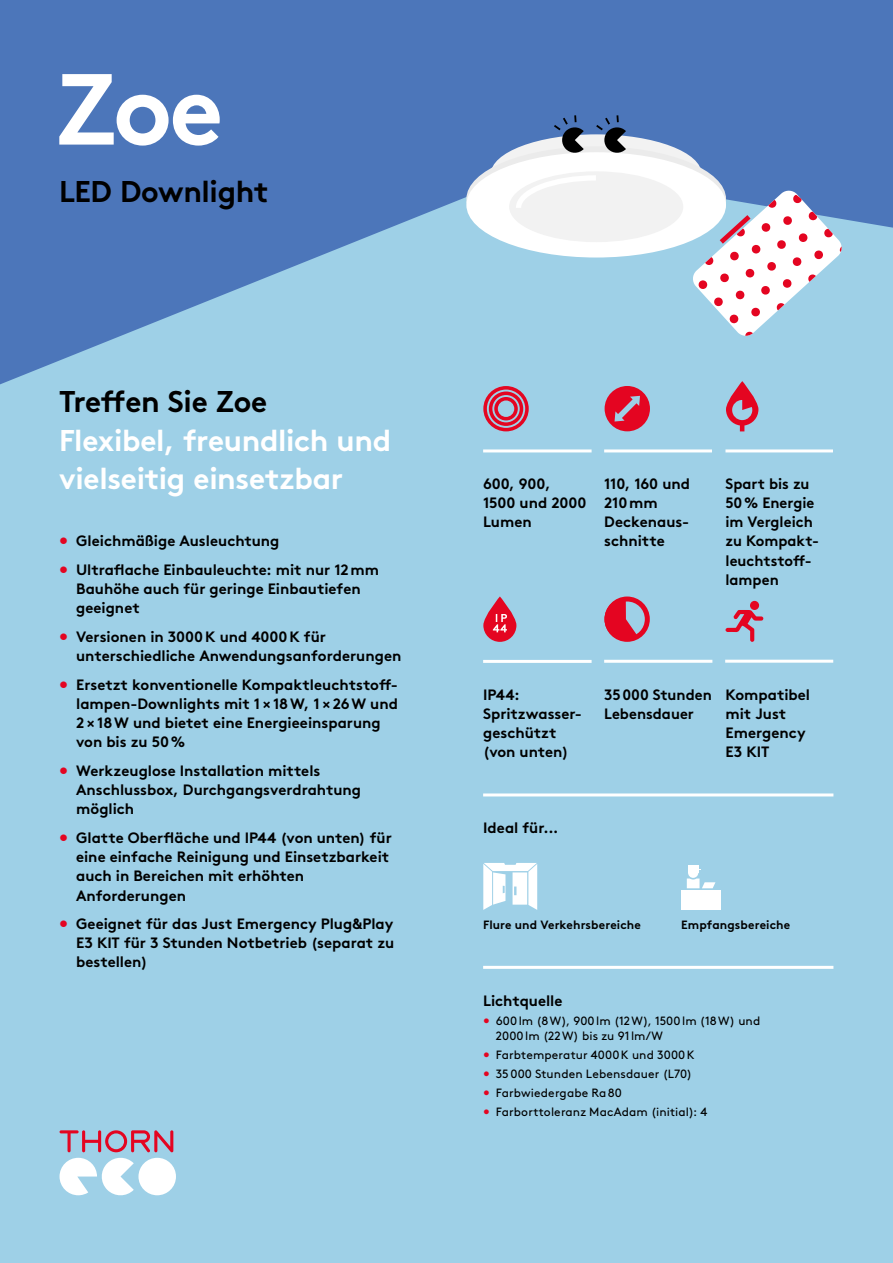
<style>
.page{position:relative;width:893px;height:1263px;background:#9ed0e7}
.page>*{position:absolute;margin:0;border:0;box-sizing:border-box;transform-origin:0 0}
.t1{font:700 100.65px "Brown";color:#fff}
.t2{font:700 30px/38.2px "Brown";letter-spacing:-.01em;color:#fff}
.t3{font:700 30px "Brown";letter-spacing:-.01em;color:#000}
.t4{font:700 15px/19.2px "Brown";color:#000}
.t5{font:12px/14.9px "Brown";letter-spacing:.01em;color:#000}
.t6{font:700 12px "Brown";letter-spacing:.01em;color:#000}
.s1{color:#e40521}
</style>
<div class="page">
<svg style="left:0;top:0;width:893px;height:384px;fill:#4c76ba"></svg>
<svg style="left:692px;top:189px;width:151px;height:148px"></svg>
<div style="left:491px;top:134px;width:211px;height:80px;background:#f2f2f2;border-radius:50%"></div>
<div style="left:466px;top:146px;width:260px;height:106px;background:#ebebeb;border-radius:50%"></div>
<div style="left:466px;top:152px;width:260px;height:105px;background:#fff;border-radius:50%"></div>
<div style="left:509px;top:171px;width:174px;height:71px;background:#f2f2f2;border-radius:50%"></div>
<svg style="left:516px;top:176px;width:80px;height:32px"></svg>
<svg style="left:554px;top:115px;width:30px;height:39px"></svg>
<svg style="left:596px;top:115px;width:30px;height:39px"></svg>
<svg style="left:606px;top:602px;width:32px;height:39px"></svg>
<div style="left:604px;top:596px;width:46px;height:46px;border:5px solid #e40521;border-radius:50%"></div>
<hr style="left:604px;top:660px;width:108px;height:3px;background:#fff">
<hr style="left:483px;top:966px;width:350px;height:3px;background:#fff">
<hr style="left:483px;top:449px;width:109px;height:3px;background:#fff">
<hr style="left:483px;top:793px;width:350px;height:3px;background:#fff">
<hr style="left:725px;top:449px;width:108px;height:3px;background:#fff">
<hr style="left:483px;top:660px;width:109px;height:3px;background:#fff">
<svg style="left:483px;top:596px;width:33px;height:46px"></svg>
<svg style="left:493px;top:614px;width:14px;height:18px"></svg>
<svg style="left:483px;top:386px;width:46px;height:45px"></svg>
<svg style="left:726px;top:381px;width:32px;height:50px"></svg>
<div style="left:681px;top:890px;width:40px;height:20px;background:#fff"></div>
<div style="left:688px;top:865px;width:11px;height:5px;background:#fff"></div>
<svg style="left:687px;top:869px;width:28px;height:19px"></svg>
<svg style="left:483px;top:863px;width:54px;height:47px"></svg>
<hr style="left:604px;top:449px;width:108px;height:3px;background:#fff">
<svg style="left:605px;top:386px;width:45px;height:45px"></svg>
<svg style="left:725px;top:610px;width:38px;height:32px"></svg>
<div style="left:750px;top:601px;width:9px;height:9px;background:#e40521;border-radius:50%"></div>
<hr style="left:725px;top:660px;width:108px;height:3px;background:#fff">
<div style="left:138px;top:1158px;width:38px;height:37px;background:#fff;border-radius:50%"></div>
<svg style="left:60px;top:1130px;width:113px;height:65px"></svg>
<h1 class="t1" style="left:55px;top:28px;width:169px">Zoe</h1>
<h2 class="t3" style="left:59px;top:167px;width:211px">LED Downlight</h2>
<h2 class="t3" style="left:59px;top:378px;width:210px">Treffen Sie Zoe</h2>
<h2 class="t2" style="left:59px;top:418px;width:334px">Flexibel, freundlich und vielseitig einsetzbar</h2>
<p class="t4" style="left:59px;top:530px;width:222px"><span class="s1">•</span> Gleichmäßige Ausleuchtung</p>
<p class="t4" style="left:76px;top:559px;width:304px;text-indent:-17px"><span class="s1">•</span> Ultraflache Einbauleuchte: mit nur 12mm<br>Bauhöhe auch für geringe Einbautiefen geeignet</p>
<p class="t4" style="left:76px;top:626px;width:327px;text-indent:-17px"><span class="s1">•</span> Versionen in 3000K und 4000K für unterschiedliche Anwendungsanforderungen</p>
<p class="t4" style="left:76px;top:673px;width:323px;text-indent:-17px"><span class="s1">•</span> Ersetzt konventionelle Kompaktleuchtstoff&shy;lampen-Downlights mit 1 × 18W, 1 × 26W und 2 × 18W und bietet eine Energieeinsparung von bis zu 50%</p>
<p class="t4" style="left:76px;top:760px;width:286px;text-indent:-17px"><span class="s1">•</span> Werkzeuglose Installation mittels<br>Anschlussbox, Durchgangsverdrahtung möglich</p>
<p class="t4" style="left:76px;top:827px;width:317px;text-indent:-17px"><span class="s1">•</span> Glatte Oberfläche und IP44 (von unten) für eine einfache Reinigung und Einsetzbarkeit auch in Bereichen mit erhöhten Anforderungen</p>
<p class="t4" style="left:76px;top:913px;width:320px;text-align:justify;text-indent:-17px"><span class="s1">•</span> Geeignet für das Just Emergency Plug&amp;Play E3 KIT für 3 Stunden Notbetrieb (separat zu bestellen)</p>
<p class="t4" style="left:483px;top:473px;width:105px">600, 900,<br>1500 und 2000<br>Lumen</p>
<p class="t4" style="left:604px;top:473px;width:87px">110, 160 und<br>210mm<br>Deckenaus&shy;schnitte</p>
<p class="t4" style="left:725px;top:473px;width:93px">Spart bis zu<br>50% Energie im Vergleich zu Kompakt&shy;leuchtstoff&shy;lampen</p>
<p class="t4" style="left:483px;top:683px;width:100px">IP44:<br>Spritzwasser&shy;geschützt (von unten)</p>
<p class="t4" style="left:604px;top:683px;width:109px">35000 Stunden<br>Lebensdauer</p>
<p class="t4" style="left:725px;top:683px;width:86px">Kompatibel mit Just<br>Emergency<br>E3 KIT</p>
<p class="t4" style="left:483px;top:817px;width:77px">Ideal für...</p>
<p class="t6" style="left:483px;top:915px;width:159px">Flure und Verkehrsbereiche</p>
<p class="t6" style="left:681px;top:915px;width:111px">Empfangsbereiche</p>
<p class="t4" style="left:483px;top:989px;width:81px">Lichtquelle</p>
<p class="t5" style="left:496px;top:1012px;width:266px;text-indent:-13px"><span class="s1">•</span> 600lm (8W), 900lm (12W), 1500lm (18W) und<br>2000lm (22W) bis zu 91 lm/W</p>
<p class="t5" style="left:483px;top:1046px;width:213px"><span class="s1">•</span> Farbtemperatur 4000K und 3000K</p>
<p class="t5" style="left:483px;top:1065px;width:211px"><span class="s1">•</span> 35000 Stunden Lebensdauer (L70)</p>
<p class="t5" style="left:483px;top:1084px;width:140px"><span class="s1">•</span> Farbwiedergabe Ra80</p>
<p class="t5" style="left:483px;top:1104px;width:226px"><span class="s1">•</span> Farborttoleranz MacAdam (initial): 4</p>
</div>
